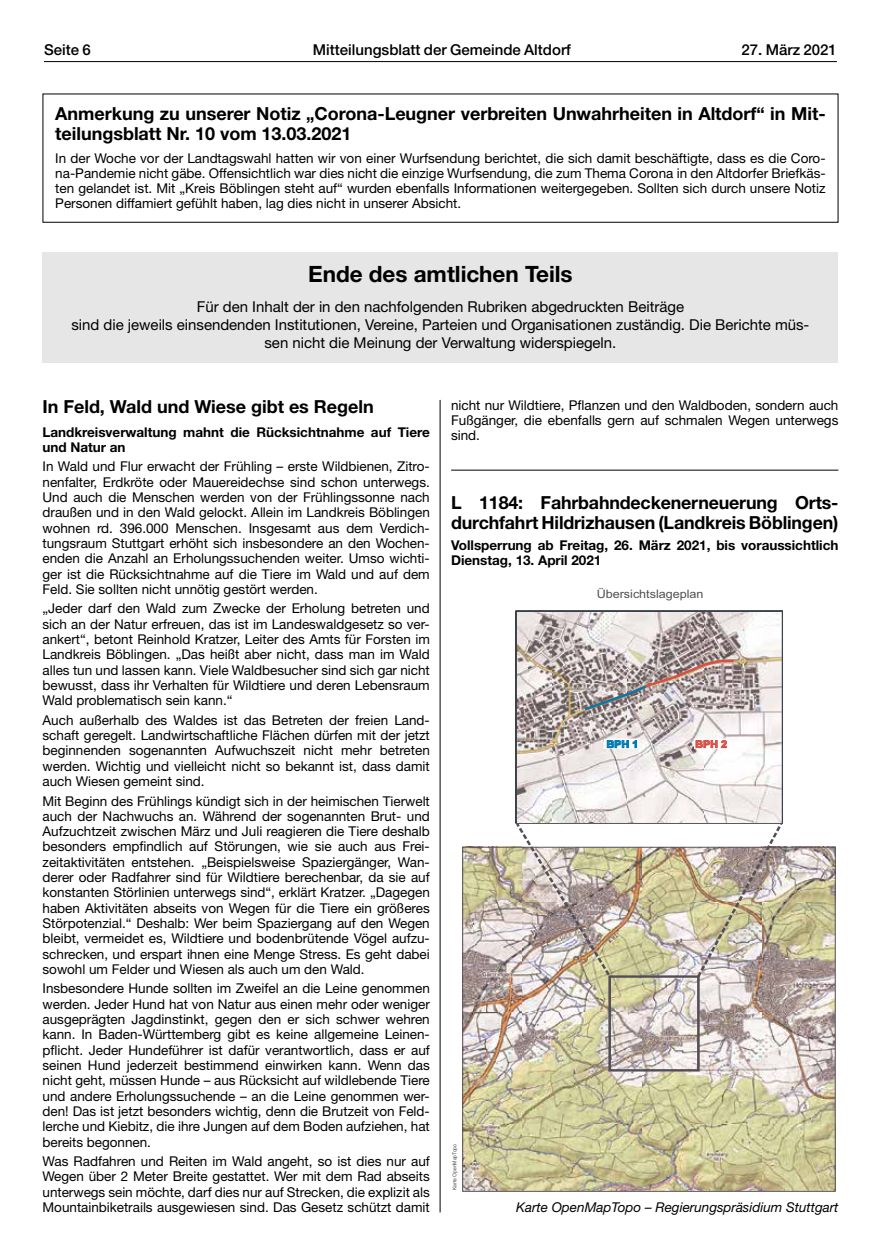
<style>
.page{position:relative;width:881px;height:1255px;background:#fff}
.page>*{position:absolute;margin:0;border:0;box-sizing:border-box;transform-origin:0 0}
.t1{font:700 22.5px "Helvetica Neue LT Std";color:#000}
.t2{font:700 18px/19.5px "Helvetica Neue LT Std";color:#000}
.t3{font:15px/18px "Helvetica Neue LT Std";color:#000;text-align:center}
.t4{font:500 15px "Helvetica Neue LT Std";color:#000}
.t5{font:13.5px/15.3px "Helvetica Neue LT Std";color:#000;text-align:justify}
.t6{font:700 13.5px/15.3px "Helvetica Neue LT Std";color:#000}
.t7{font:italic 13.5px "Helvetica Neue LT Std";color:#000}
.t8{font:11.7px "Arial";color:#534e54;scale:1.07 1}
.t9{font:700 10.05px "Arial";color:#007bb1;scale:1.07 1}
.t10{font:700 10.05px "Arial";color:#d94f45;scale:1.07 1}
.t11{font:5.4px "Arial";color:#534e54;scale:.93 1}
</style>
<div class="page">
<hr style="left:44px;top:61px;width:792px;height:1px;background:#000">
<hr style="left:439px;top:400px;width:1px;height:812px;background:#000">
<hr style="left:451px;top:470px;width:387px;height:1px;background:#000">
<img style="left:464px;top:848px;width:369px;height:341px">
<hr style="left:516px;top:823px;width:266px;height:1px;background:#534e54">
<svg style="left:515px;top:610px;width:267px;height:213px"></svg>
<div style="left:608px;top:975px;width:91px;height:96px;border:2px solid #534e54"></div>
<img style="left:513px;top:820px;width:99px;height:157px">
<img style="left:694px;top:820px;width:90px;height:159px">
<img style="left:581px;top:658px;width:155px;height:54px">
<svg style="left:607px;top:740px;width:29px;height:7px"></svg>
<svg style="left:695px;top:740px;width:31px;height:7px"></svg>
<div style="left:43px;top:252px;width:795px;height:110px;background:#e7e6e6"></div>
<p class="t4" style="left:44px;top:40px;width:48px">Seite 6</p>
<p class="t4" style="left:313px;top:40px;width:259px">Mitteilungsblatt der Gemeinde Altdorf</p>
<p class="t4" style="left:741px;top:40px;width:97px">27. März 2021</p>
<h2 class="t2" style="left:55px;top:104px;width:771px">Anmerkung zu unserer Notiz „Corona-Leugner verbreiten Unwahrheiten in Altdorf“ in Mit&shy;teilungsblatt Nr. 10 vom 13.03.2021</h2>
<p class="t5" style="left:55px;top:150px;width:771px">In der Woche vor der Landtagswahl hatten wir von einer Wurfsendung berichtet, die sich damit beschäftigte, dass es die Coro&shy;na-Pandemie nicht gäbe. Offensichtlich war dies nicht die einzige Wurfsendung, die zum Thema Corona in den Altdorfer Briefkäs&shy;ten gelandet ist. Mit „Kreis Böblingen steht auf“ wurden ebenfalls Informationen weitergegeben. Sollten sich durch unsere Notiz Personen diffamiert gefühlt haben, lag dies nicht in unserer Absicht.</p>
<h1 class="t1" style="left:308px;top:260px;width:266px">Ende des amtlichen Teils</h1>
<p class="t3" style="left:71px;top:298px;width:739px">Für den Inhalt der in den nachfolgenden Rubriken abgedruckten Beiträge<br>sind die jeweils einsendenden Institutionen, Vereine, Parteien und Organisationen zuständig. Die Berichte müs&shy;sen nicht die Meinung der Verwaltung widerspiegeln.</p>
<h2 class="t2" style="left:43px;top:396px;width:332px">In Feld, Wald und Wiese gibt es Regeln</h2>
<p class="t6" style="left:43px;top:424px;width:388px">Landkreisverwaltung mahnt die Rücksichtnahme auf Tiere und Natur an</p>
<p class="t5" style="left:43px;top:459px;width:388px">In Wald und Flur erwacht der Frühling – erste Wildbienen, Zitro&shy;nenfalter, Erdkröte oder Mauereidechse sind schon unterwegs.<br>Und auch die Menschen werden von der Frühlingssonne nach draußen und in den Wald gelockt. Allein im Landkreis Böblingen wohnen rd. 396.000 Menschen. Insgesamt aus dem Verdich&shy;tungsraum Stuttgart erhöht sich insbesondere an den Wochen&shy;enden die Anzahl an Erholungssuchenden weiter. Umso wichti&shy;ger ist die Rücksichtnahme auf die Tiere im Wald und auf dem Feld. Sie sollten nicht unnötig gestört werden.</p>
<p class="t5" style="left:43px;top:600px;width:388px">„Jeder darf den Wald zum Zwecke der Erholung betreten und sich an der Natur erfreuen, das ist im Landeswaldgesetz so ver&shy;ankert“, betont Reinhold Kratzer, Leiter des Amts für Forsten im Landkreis Böblingen. „Das heißt aber nicht, dass man im Wald alles tun und lassen kann. Viele Waldbesucher sind sich gar nicht bewusst, dass ihr Verhalten für Wildtiere und deren Lebensraum Wald problematisch sein kann.“</p>
<p class="t5" style="left:43px;top:712px;width:388px">Auch außerhalb des Waldes ist das Betreten der freien Land&shy;schaft geregelt. Landwirtschaftliche Flächen dürfen mit der jetzt beginnenden sogenannten Aufwuchszeit nicht mehr betreten werden. Wichtig und vielleicht nicht so bekannt ist, dass damit auch Wiesen gemeint sind.</p>
<p class="t5" style="left:43px;top:793px;width:388px">Mit Beginn des Frühlings kündigt sich in der heimischen Tierwelt auch der Nachwuchs an. Während der sogenannten Brut- und Aufzuchtzeit zwischen März und Juli reagieren die Tiere deshalb besonders empfindlich auf Störungen, wie sie auch aus Frei&shy;zeitaktivitäten entstehen. „Beispielsweise Spaziergänger, Wan&shy;derer oder Radfahrer sind für Wildtiere berechenbar, da sie auf konstanten Störlinien unterwegs sind“, erklärt Kratzer. „Dagegen haben Aktivitäten abseits von Wegen für die Tiere ein größeres Störpotenzial.“ Deshalb: Wer beim Spaziergang auf den Wegen bleibt, vermeidet es, Wildtiere und bodenbrütende Vögel aufzu&shy;schrecken, und erspart ihnen eine Menge Stress. Es geht dabei sowohl um Felder und Wiesen als auch um den Wald.</p>
<p class="t5" style="left:43px;top:980px;width:388px">Insbesondere Hunde sollten im Zweifel an die Leine genommen werden. Jeder Hund hat von Natur aus einen mehr oder weniger ausgeprägten Jagdinstinkt, gegen den er sich schwer wehren kann. In Baden-Württemberg gibt es keine allgemeine Leinen&shy;pflicht. Jeder Hundeführer ist dafür verantwortlich, dass er auf seinen Hund jederzeit bestimmend einwirken kann. Wenn das nicht geht, müssen Hunde – aus Rücksicht auf wildlebende Tiere und andere Erholungssuchende – an die Leine genommen wer&shy;den! Das ist jetzt besonders wichtig, denn die Brutzeit von Feld&shy;lerche und Kiebitz, die ihre Jungen auf dem Boden aufziehen, hat bereits begonnen.</p>
<p class="t5" style="left:43px;top:1153px;width:388px">Was Radfahren und Reiten im Wald angeht, so ist dies nur auf Wegen über 2 Meter Breite gestattet. Wer mit dem Rad abseits unterwegs sein möchte, darf dies nur auf Strecken, die explizit als Mountainbiketrails ausgewiesen sind. Das Gesetz schützt damit</p>
<p class="t5" style="left:451px;top:397px;width:388px">nicht nur Wildtiere, Pflanzen und den Waldboden, sondern auch Fußgänger, die ebenfalls gern auf schmalen Wegen unterwegs sind.</p>
<h2 class="t2" style="left:451px;top:492px;width:388px">L 1184: Fahrbahndeckenerneuerung Orts&shy;durchfahrt Hildrizhausen (Landkreis Böblingen)</h2>
<p class="t6" style="left:451px;top:537px;width:388px">Vollsperrung ab Freitag, 26. März 2021, bis voraussichtlich<br>Dienstag, 13. April 2021</p>
<p class="t8" style="left:596px;top:588px;width:101px">Übersichtslageplan</p>
<p class="t9" style="left:606px;top:738px;width:31px">BPH 1</p>
<p class="t10" style="left:695px;top:738px;width:31px">BPH 2</p>
<p class="t11" style="left:452px;top:1190px;width:51px;rotate:-90deg">Karte OpenMapTopo</p>
<p class="t7" style="left:516px;top:1199px;width:324px">Karte OpenMapTopo – Regierungspräsidium Stuttgart</p>
</div>
